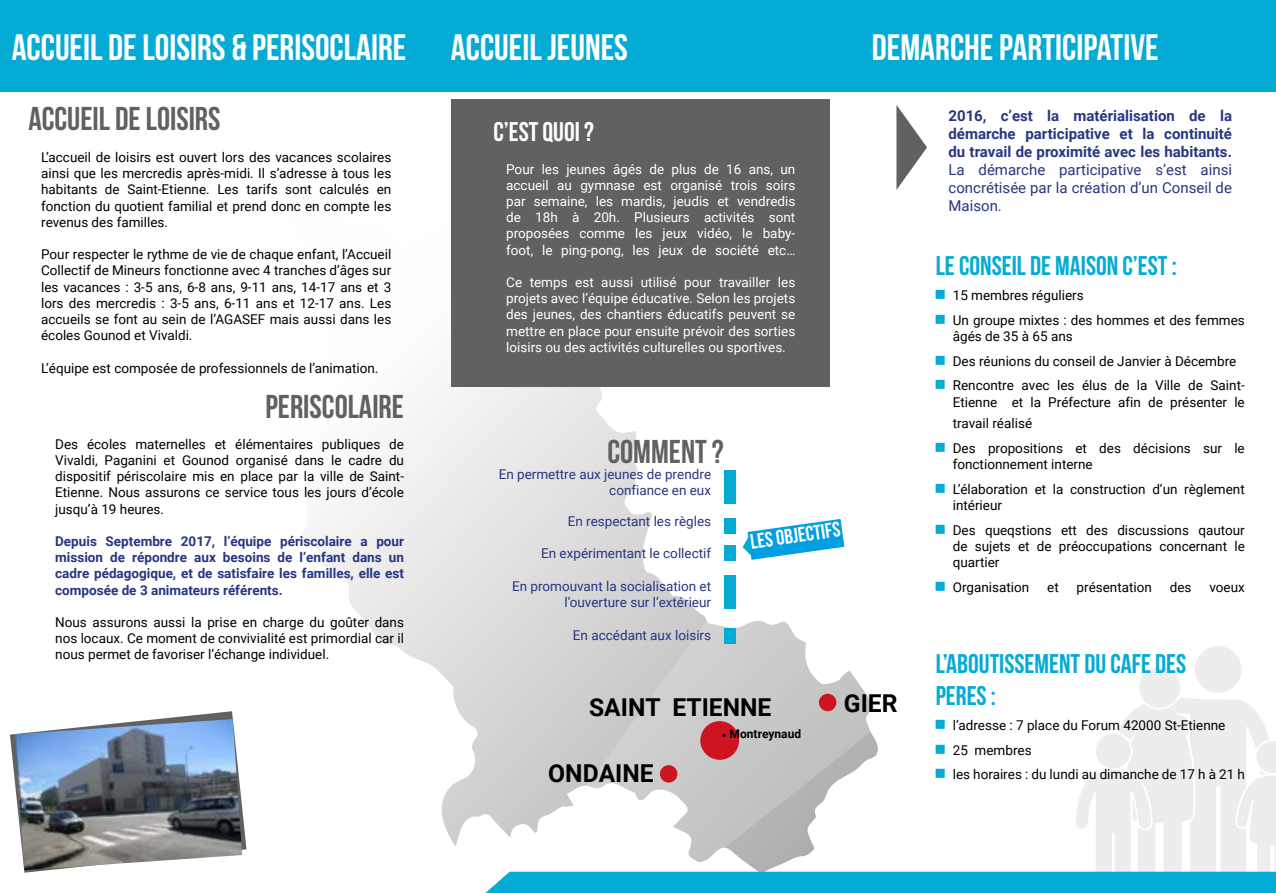
<style>
.page{position:relative;width:1276px;height:893px;background:#fff}
.page>*{position:absolute;margin:0;border:0;box-sizing:border-box;transform-origin:0 0}
.t1{font:36.75px "Bebas Neue";color:#fff}
.t2{font:33px "Bebas Neue";color:#616160}
.t3{font:27px/32.4px "Bebas Neue";color:#04abd4}
.t4{font:27px "Bebas Neue";color:#fff}
.t5{font:700 24.6px "Roboto";color:#000}
.t6{font:21px "Bebas Neue";color:#fff}
.t7{font:700 15px/18px "Roboto";color:#283583;text-align:justify}
.t8{font:15px/18px "Roboto";color:#283583;text-align:justify}
.t9{font:13.5px/16.2px "Roboto";color:#000}
.t10{font:13.5px/16.2px "Roboto";color:#fff;text-align:justify}
.t11{font:700 13.5px/16.2px "Roboto";color:#283583;text-align:justify}
.t12{font:13.5px/16.2px "Roboto";color:#283583;text-align:right}
.t13{font:700 12px "Roboto";color:#000}
</style>
<div class="page">
<div style="left:1194px;top:646px;width:47px;height:47px;background:#ededed;border-radius:50%"></div>
<div style="left:1139px;top:667px;width:41px;height:41px;background:#ededed;border-radius:50%"></div>
<div style="left:0;top:0;width:425px;height:91px;background:#04abd4"></div>
<div style="left:413px;top:0;width:437px;height:91px;background:#04abd4"></div>
<div style="left:844px;top:0;width:432px;height:91px;background:#04abd4"></div>
<svg style="left:308px;top:174px;width:522px;height:672px"></svg>
<svg style="left:534px;top:539px;width:334px;height:158px"></svg>
<div style="left:819px;top:694px;width:17px;height:17px;background:#cd1420;border-radius:50%"></div>
<div style="left:451px;top:100px;width:378px;height:287px;background:#616160"></div>
<svg style="left:896px;top:105px;width:31px;height:85px"></svg>
<div style="left:724px;top:470px;width:11px;height:34px;background:#04abd4"></div>
<div style="left:724px;top:576px;width:11px;height:33px;background:#04abd4"></div>
<div style="left:724px;top:518px;width:11px;height:15px;background:#04abd4"></div>
<div style="left:724px;top:628px;width:11px;height:16px;background:#04abd4"></div>
<div style="left:724px;top:546px;width:11px;height:15px;background:#04abd4"></div>
<svg style="left:10px;top:711px;width:236px;height:162px"></svg>
<img style="left:15px;top:719px;width:227px;height:151px">
<svg style="left:742px;top:518px;width:103px;height:43px"></svg>
<svg style="left:485px;top:697px;width:791px;height:196px"></svg>
<h1 class="t1" style="left:12px;top:27px;width:618px">ACCUEIL DE LOISIRS &amp; PERISOCLAIRE ACCUEIL JEUNES</h1>
<h1 class="t1" style="left:872px;top:27px;width:288px">DEMARCHE PARTICIPATIVE</h1>
<h2 class="t2" style="left:28px;top:100px;width:194px">ACCUEIL DE LOISIRS</h2>
<p class="t9" style="left:41px;top:149px;width:352px;text-align:justify">L’accueil de loisirs est ouvert lors des vacances scolaires ainsi que les mercredis après-midi. Il s’adresse à tous les habitants de Saint-Etienne. Les tarifs sont calculés en fonction du quotient familial et prend donc en compte les revenus des familles.</p>
<p class="t9" style="left:41px;top:246px;width:352px;text-align:justify">Pour respecter le rythme de vie de chaque enfant, l’Accueil Collectif de Mineurs fonctionne avec 4 tranches d’âges sur les vacances : 3-5 ans, 6-8 ans, 9-11 ans, 14-17 ans et 3 lors des mercredis : 3-5 ans, 6-11 ans et 12-17 ans. Les accueils se font au sein de l’AGASEF mais aussi dans les écoles Gounod et Vivaldi.</p>
<p class="t9" style="left:41px;top:359px;width:339px">L’équipe est composée de professionnels de l’animation.</p>
<h2 class="t2" style="left:265px;top:389px;width:140px">PERISCOLAIRE</h2>
<p class="t9" style="left:55px;top:435px;width:350px;text-align:justify">Des écoles maternelles et élémentaires publiques de Vivaldi, Paganini et Gounod organisé dans le cadre du dispositif périscolaire mis en place par la ville de Saint-Etienne. Nous assurons ce service tous les jours d’école jusqu’à 19 heures.</p>
<p class="t11" style="left:55px;top:532px;width:350px">Depuis Septembre 2017, l’équipe périscolaire a pour mission de répondre aux besoins de l’enfant dans un cadre pédagogique, et de satisfaire les familles, elle est composée de 3 animateurs référents.</p>
<p class="t9" style="left:55px;top:613px;width:350px;text-align:justify">Nous assurons aussi la prise en charge du goûter dans nos locaux. Ce moment de convivialité est primordial car il nous permet de favoriser l’échange individuel.</p>
<h3 class="t4" style="left:493px;top:117px;width:102px">C’EST QUOI ?</h3>
<p class="t10" style="left:506px;top:160px;width:291px">Pour les jeunes âgés de plus de 16 ans, un accueil au gymnase est organisé trois soirs par semaine, les mardis, jeudis et vendredis de 18h à 20h. Plusieurs activités sont proposées comme les jeux vidéo, le baby&shy;foot, le ping-pong, les jeux de société etc…</p>
<p class="t10" style="left:506px;top:274px;width:291px">Ce temps est aussi utilisé pour travailler les projets avec l’équipe éducative. Selon les projets des jeunes, des chantiers éducatifs peuvent se mettre en place pour ensuite prévoir des sorties loisirs ou des activités culturelles ou sportives.</p>
<h2 class="t2" style="left:607px;top:434px;width:118px">COMMENT ?</h2>
<p class="t12" style="left:499px;top:466px;width:214px">En permettre aux jeunes de prendre confiance en eux</p>
<p class="t12" style="left:568px;top:513px;width:145px">En respectant les règles</p>
<p class="t12" style="left:541px;top:545px;width:171px">En expérimentant le collectif</p>
<p class="t12" style="left:512px;top:577px;width:201px">En promouvant la socialisation et l’ouverture sur l’extérieur</p>
<p class="t12" style="left:573px;top:626px;width:140px">En accédant aux loisirs</p>
<h3 class="t6" style="left:749px;top:530px;width:92px;rotate:-8deg">LES OBJECTIFS</h3>
<h3 class="t5" style="left:589px;top:690px;width:184px">SAINT ETIENNE</h3>
<h3 class="t5" style="left:844px;top:686px;width:55px">GIER</h3>
<h3 class="t5" style="left:548px;top:756px;width:107px">ONDAINE</h3>
<p class="t13" style="left:729px;top:725px;width:73px">Montreynaud</p>
<p class="t7" style="left:948px;top:106px;width:285px">2016, c’est la matérialisation de la démarche participative et la continuité du travail de proximité avec les habitants.</p>
<p class="t8" style="left:948px;top:160px;width:285px">La démarche participative s’est ainsi concrétisée par la création d’un Conseil de Maison.</p>
<h3 class="t3" style="left:935px;top:250px;width:242px">LE CONSEIL DE MAISON C’EST :</h3>
<p class="t9" style="left:952px;top:282px;width:293px;line-height:24.8px">15 membres réguliers<br>Un groupe mixtes : des hommes et des femmes</p>
<p class="t9" style="left:952px;top:323px;width:293px;line-height:24.8px">âgés de 35 à 65 ans<br>Des réunions du conseil de Janvier à Décembre<br>Rencontre avec les élus de la Ville de Saint-</p>
<p class="t9" style="left:952px;top:390px;width:293px;line-height:21.6px">Etienne et la Préfecture afin de présenter le travail réalisé</p>
<p class="t9" style="left:952px;top:439px;width:293px">Des propositions et des décisions sur le fonctionnement interne</p>
<p class="t9" style="left:952px;top:480px;width:293px">L’élaboration et la construction d’un règlement intérieur</p>
<p class="t9" style="left:952px;top:521px;width:293px;text-align:justify">Des queqstions ett des discussions qautour de sujets et de préoccupations concernant le quartier</p>
<p class="t9" style="left:952px;top:578px;width:78px">Organisation</p>
<p class="t9" style="left:1047px;top:578px;width:13px">et</p>
<p class="t9" style="left:1076px;top:578px;width:77px">présentation</p>
<p class="t9" style="left:1169px;top:578px;width:23px">des</p>
<p class="t9" style="left:1209px;top:578px;width:37px">voeux</p>
<h3 class="t3" style="left:935px;top:647px;width:252px">L’ABOUTISSEMENT DU CAFE DES<br>PERES :</h3>
<p class="t9" style="left:952px;top:712px;width:293px;line-height:24.8px">l’adresse : 7 place du Forum 42000 St-Etienne<br>25 membres<br>les horaires : du lundi au dimanche de 17 h à 21 h</p>
</div>
